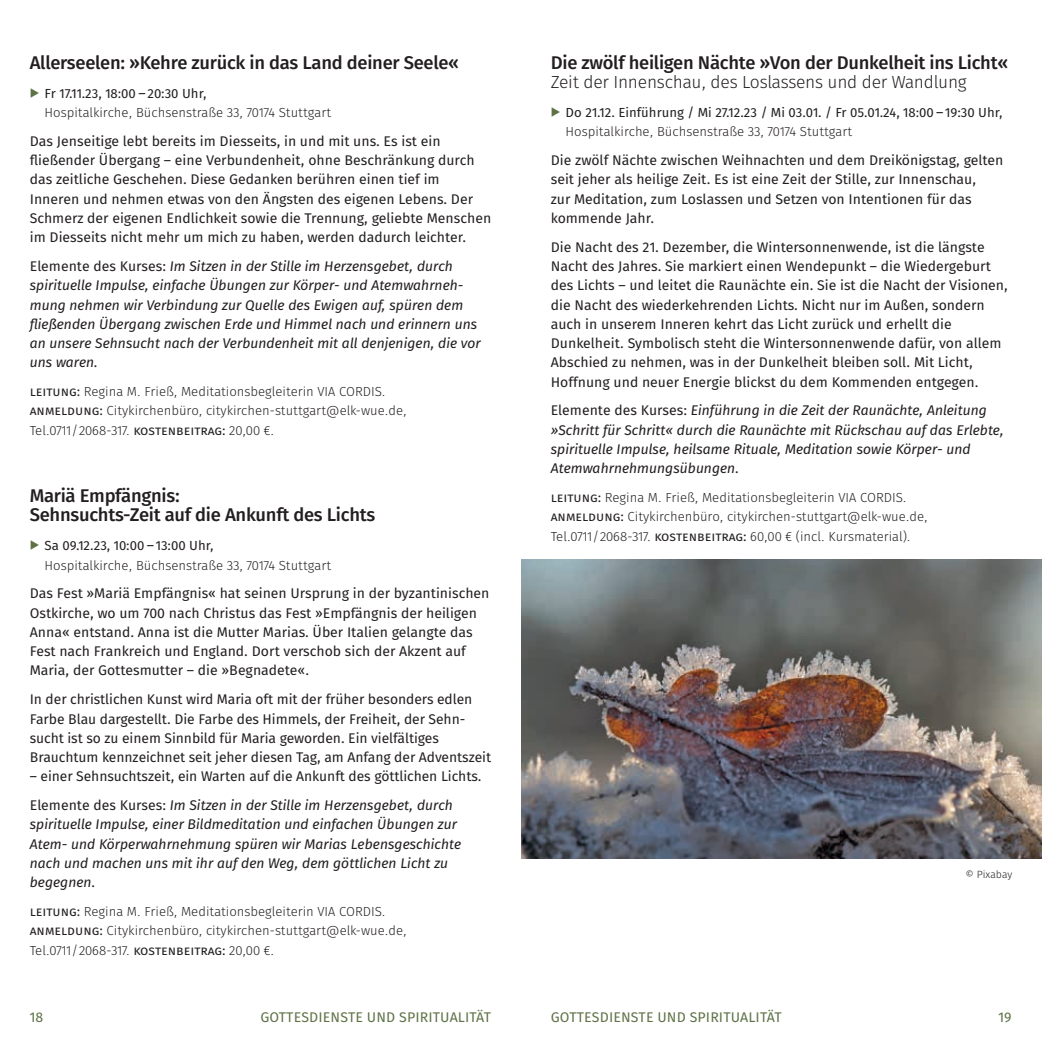
<style>
.page{position:relative;width:1042px;height:1042px;background:#fff}
.page>*{position:absolute;margin:0;border:0;box-sizing:border-box;transform-origin:0 0}
.t1{font:18.38px/19.2px "Fira Sans OT Medium";letter-spacing:-.015em;color:#231f21}
.t2{font:17.5px "Fira Sans OT Light";letter-spacing:-.015em;color:#231f21}
.t3{font:14px/19.2px "Fira Sans OT";color:#231f21}
.t4{font:italic 14px/19.2px "Fira Sans OT";color:#231f21}
.t5{font:14px "Fira Sans OT";letter-spacing:.01em;color:#5e7246}
.t6{font:13.12px/19.2px "Fira Sans OT Light";color:#231f21}
.t7{font:13.12px "Fira Sans OT";color:#231f21}
.t8{font:10.5px "Fira Sans OT Light";color:#231f21}
.s1{color:#5e7246}
.s2{font-size:14px}
.s3{font-style:normal}
.s4{font-family:"Fira Sans OT"}
.s5{font-style:italic}
</style>
<div class="page">
<img style="left:521px;top:560px;width:521px;height:298px">
<h1 class="t1" style="left:30px;top:54px;width:431px">Allerseelen: »Kehre zurück in das Land deiner Seele«</h1>
<p class="t7" style="left:30px;top:84px;width:178px"><span class="s1">◆</span> Fr 17.11.23, 18:00 <span class="s2">–</span>20:30 U hr,</p>
<p class="t6" style="left:45px;top:104px;width:288px">Hospitalkirche, Büchsenstraße 33, 70174 Stuttgart</p>
<p class="t3" style="left:30px;top:132px;width:463px">Das Jenseitige lebt bereits im D iesseits, in und mit uns. Es ist ein fließender Ü bergang – eine Verbundenheit, ohne Beschränkung durch das zeitliche Geschehen. Diese Gedanken berühren einen tief im Inneren und nehmen etwas von den Ängsten des eigenen Lebens. Der Schmerz der eigenen Endlichkeit sowie die Trennung, geliebte Menschen im Diesseits nicht mehr um mich zu haben, werden dadurch leichter.</p>
<p class="t4" style="left:30px;top:258px;width:453px"><span class="s3">E lemente des Kurses:</span> Im Sitzen in der Stille im Herzensgebet, durch spirituelle Impulse, einfache Übungen zur Körper- und Atemwahrneh&shy;mung nehmen wir Verbindung zur Quelle des Ewigen auf, spüren dem fließenden Übergang zwischen Erde und Himmel nach und erinnern uns an unsere Sehnsucht nach der Verbundenheit mit all denjenigen, die vor uns waren.</p>
<p class="t7" style="left:30px;top:382px;width:21px">LEITUNG</p>
<p class="t6" style="left:77px;top:383px;width:310px"><span class="s4">:</span> Regina M. Frieß, Meditationsbegleiterin VIA CORDIS.</p>
<p class="t7" style="left:30px;top:402px;width:47px">ANMELDUNG</p>
<p class="t6" style="left:30px;top:402px;width:378px;text-indent:70px"><span class="s4">:</span> Citykirchenbüro, citykirchen-stuttgart@elk-wue.de,<br>Tel.0711/2068-317. <span class="s4">KOSTEN BEITRAG:</span> 20,00 €.</p>
<h1 class="t1" style="left:30px;top:487px;width:347px">Mariä Empfängnis:<br>Sehnsuchts-Zeit auf die Ankunft des Lichts</h1>
<p class="t7" style="left:30px;top:536px;width:185px"><span class="s1">◆</span> Sa 09.12.23, 10:00 <span class="s2">–</span>13:00 U hr,</p>
<p class="t6" style="left:45px;top:556px;width:288px">Hospitalkirche, Büchsenstraße 33, 70174 Stuttgart</p>
<p class="t3" style="left:30px;top:585px;width:461px">Das Fest »Mariä E mpfängnis« hat seinen U rsprung in der byzantinischen Ostkirche, wo um 700 nach Christus das Fest »E mpfängnis der heiligen Anna« entstand. Anna ist die Mutter Marias. Ü ber Italien gelangte das Fest nach Frankreich und England. Dort verschob sich der Akzent auf Maria, der Gottesmutter – die »Begnadete«.</p>
<p class="t3" style="left:30px;top:691px;width:463px">In der christlichen Kunst wird Maria oft mit der früher besonders edlen Farbe Blau dargestellt. Die Farbe des H immels, der Freiheit, der Sehn&shy;sucht ist so zu einem Sinnbild für Maria geworden. Ein vielfältiges Brauchtum kennzeichnet seit jeher diesen Tag, am Anfang der Adventszeit</p>
<p class="t3" style="left:30px;top:763px;width:453px;line-height:28.9px">– einer Sehnsuchtszeit, ein Warten auf die Ankunft des göttlichen Lichts.<br>E lemente des Kurses: <span class="s5">Im Sitzen in der Stille im Herzensgebet, durch</span></p>
<p class="t4" style="left:30px;top:816px;width:433px">spirituelle Impulse, einer Bildmeditation und einfachen Übungen zur Atem- und Körperwahrnehmung spüren wir Marias Lebensgeschichte nach und machen uns mit ihr auf den Weg, dem göttlichen Licht zu begegnen.</p>
<p class="t7" style="left:30px;top:902px;width:21px">LEITUNG</p>
<p class="t6" style="left:77px;top:903px;width:310px"><span class="s4">:</span> Regina M. Frieß, Meditationsbegleiterin VIA CORDIS.</p>
<p class="t7" style="left:30px;top:921px;width:47px">ANMELDUNG</p>
<p class="t6" style="left:30px;top:922px;width:378px;text-indent:70px"><span class="s4">:</span> Citykirchenbüro, citykirchen-stuttgart@elk-wue.de,<br>Tel.0711/2068-317. <span class="s4">KOSTEN BEITRAG:</span> 20,00 €.</p>
<h1 class="t1" style="left:551px;top:54px;width:459px">Die zwölf heiligen Nächte »Von der Dunkelheit ins Licht«</h1>
<p class="t2" style="left:551px;top:70px;width:417px">Zeit der Innenschau, des Loslassens und der Wandlung</p>
<p class="t7" style="left:551px;top:103px;width:453px"><span class="s1">◆</span> Do 21.12. Einführung / Mi 27.12.23 / Mi 03.01. / Fr 05.01.24, 18:00 <span class="s2">–</span>19:30 U hr,</p>
<p class="t6" style="left:566px;top:123px;width:288px">Hospitalkirche, Büchsenstraße 33, 70174 Stuttgart</p>
<p class="t3" style="left:551px;top:152px;width:454px">Die zwölf N ächte zwischen Weihnachten und dem D reikönigstag, gelten seit jeher als heilige Zeit. Es ist eine Zeit der Stille, zur Innenschau,<br>zur Meditation, zum Loslassen und Setzen von Intentionen für das kommende Jahr.</p>
<p class="t3" style="left:551px;top:238px;width:458px">Die Nacht des 21. Dezember, die Wintersonnenwende, ist die längste Nacht des Jahres. Sie markiert einen Wendepunkt – die Wiedergeburt des Lichts – und leitet die Raunächte ein. Sie ist die Nacht der Visionen, die Nacht des wiederkehrenden Lichts. N icht nur im Außen, sondern auch in unserem Inneren kehrt das Licht zurück und erhellt die<br>D unkelheit. Symbolisch steht die Wintersonnenwende dafür, von allem Abschied zu nehmen, was in der Dunkelheit bleiben soll. Mit Licht, Hoffnung und neuer Energie blickst du dem Kommenden entgegen.</p>
<p class="t4" style="left:551px;top:402px;width:454px"><span class="s3">E lemente des Kurses:</span> Einführung in die Zeit der Raunächte, Anleitung »Schritt für Schritt« durch die Raunächte mit Rückschau auf das Erlebte, spirituelle Impulse, heilsame Rituale, Meditation sowie Körper- und Atemwahrnehmungsübungen.</p>
<p class="t7" style="left:551px;top:488px;width:21px">LEITUNG</p>
<p class="t6" style="left:598px;top:489px;width:310px"><span class="s4">:</span> Regina M. Frieß, Meditationsbegleiterin VIA CORDIS.</p>
<p class="t7" style="left:551px;top:507px;width:47px">ANMELDUNG</p>
<p class="t6" style="left:551px;top:508px;width:378px;text-indent:70px"><span class="s4">:</span> Citykirchenbüro, citykirchen-stuttgart@elk-wue.de,<br>Tel.0711/2068-317. <span class="s4">KOSTEN BEITRAG:</span> 60,00 € (incl. Kursmaterial).</p>
<p class="t8" style="left:965px;top:867px;width:48px">© Pixabay</p>
<p class="t5" style="left:30px;top:1007px;width:15px">18</p>
<p class="t5" style="left:260px;top:1007px;width:10px">Gott</p>
<p class="t5" style="left:294px;top:1007px;width:164px">esdi enste und Spi ritualit</p>
<p class="t5" style="left:476px;top:1007px;width:16px">ät</p>
<p class="t5" style="left:551px;top:1007px;width:10px">Gott</p>
<p class="t5" style="left:584px;top:1007px;width:164px">esdi enste und Spi ritualit</p>
<p class="t5" style="left:767px;top:1007px;width:16px">ät</p>
<p class="t5" style="left:998px;top:1007px;width:15px">19</p>
</div>
